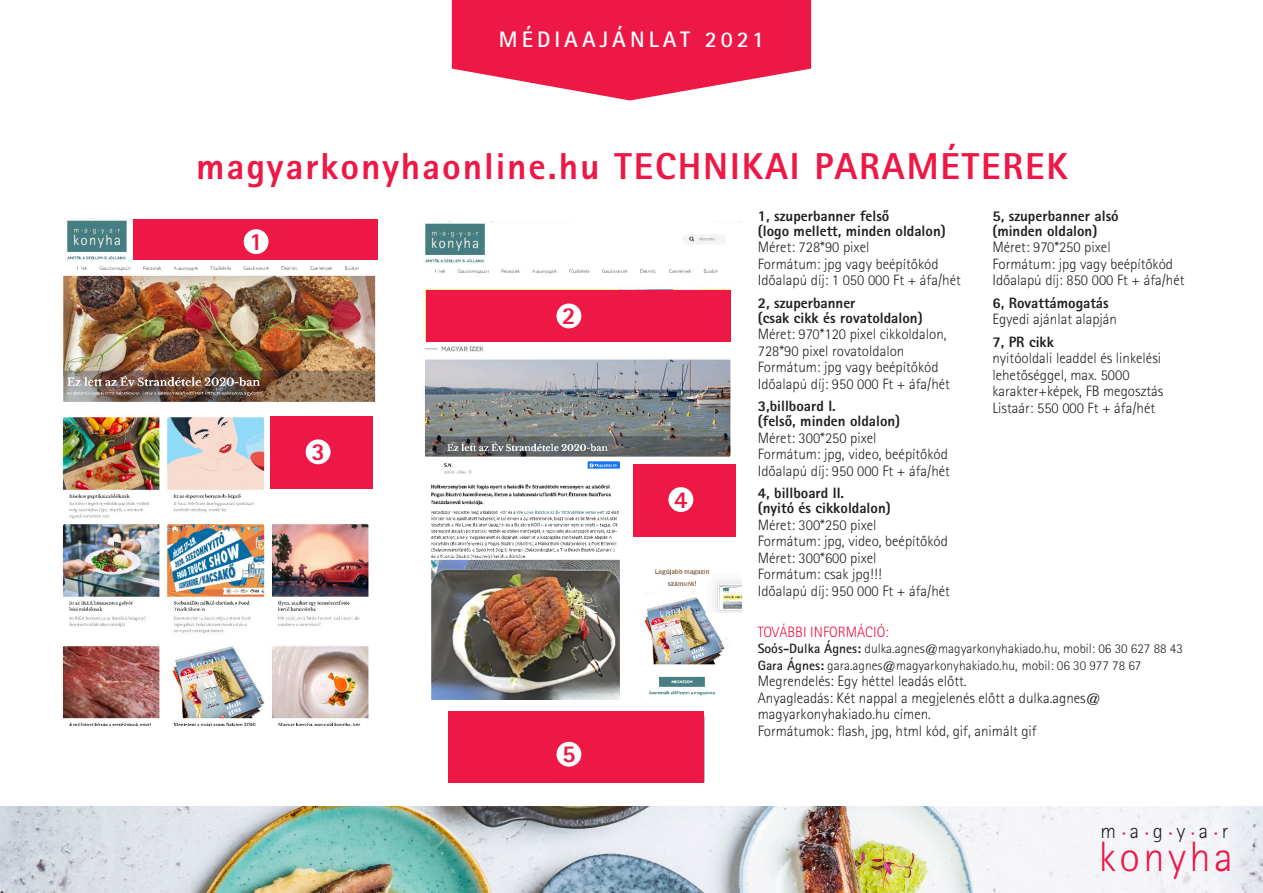
<style>
.page{position:relative;width:1263px;height:893px;background:#fff}
.page>*{position:absolute;margin:0;border:0;box-sizing:border-box;transform-origin:0 0}
.t1{font:42.45px "Rotis Sans M Light";letter-spacing:.08em;color:#ed1845}
.t2{font:37.5px "Rotis Sans MX Bold";letter-spacing:.05em;color:#ed1845}
.t3{font:24.3px "Rotis Sans MX Bold";color:#ed1845}
.t4{font:700 22.5px "Rotis Sans M Reg";letter-spacing:.18em;color:#fff}
.t5{font:21px "Rotis Sans M Light";color:#231f20}
.t6{font:15px/16.5px "Rotis Sans M Light";color:#231f20}
.t7{font:15px/15px "Rotis Sans MX Bold";color:#231f20}
.t8{font:15px "Rotis Sans M Light";color:#ed1845}
.t9{font:13.5px "Rotis Sans M Light";color:#231f20}
.t10{font:7.35px "Flower SBOPM Book";color:#ed1845}
.s1{font-family:"Rotis Sans M Reg";font-weight:700}
.s2{font-family:"Rotis Sans M Light";font-size:21px;color:#231f20}
</style>
<div class="page">
<svg style="left:452px;top:0;width:359px;height:100px;background:#ef3b61"></svg>
<img style="left:0;top:806px;width:1263px;height:87px">
<img style="left:63px;top:218px;width:320px;height:184px">
<img style="left:424px;top:221px;width:317px;height:185px">
<img style="left:425px;top:406px;width:316px;height:294px">
<img style="left:448px;top:711px;width:257px;height:72px">
<img style="left:62px;top:416px;width:203px;height:103px">
<img style="left:62px;top:524px;width:307px;height:202px">
<div style="left:133px;top:220px;width:245px;height:40px;background:#ed1845"></div>
<div style="left:426px;top:290px;width:305px;height:51px;background:#ed1845"></div>
<div style="left:449px;top:711px;width:255px;height:71px;background:#ed1845"></div>
<div style="left:244px;top:229px;width:25px;height:25px;background:#fff;border-radius:50%"></div>
<div style="left:556px;top:304px;width:25px;height:24px;background:#fff;border-radius:50%"></div>
<div style="left:556px;top:742px;width:25px;height:25px;background:#fff;border-radius:50%"></div>
<div style="left:270px;top:416px;width:103px;height:73px;background:#ed1845"></div>
<div style="left:633px;top:464px;width:103px;height:73px;background:#ed1845"></div>
<div style="left:306px;top:439px;width:25px;height:25px;background:#fff;border-radius:50%"></div>
<div style="left:668px;top:487px;width:25px;height:25px;background:#fff;border-radius:50%"></div>
<p class="t4" style="left:499px;top:25px;width:267px">MÉDIAAJÁNLAT 2021</p>
<p class="t2" style="left:196px;top:142px;width:873px">magyarkonyhaonline.hu TECHNIKAI PARAMÉTEREK</p>
<p class="t3" style="left:249px;top:226px;width:15px">1</p>
<p class="t3" style="left:311px;top:436px;width:15px">3</p>
<p class="t3" style="left:562px;top:300px;width:15px">2</p>
<p class="t3" style="left:562px;top:739px;width:15px">5</p>
<p class="t3" style="left:674px;top:484px;width:15px">4</p>
<p class="t7" style="left:758px;top:208px;width:190px">1, szuperbanner felső<br>(logo mellett, minden oldalon)</p>
<p class="t6" style="left:758px;top:239px;width:113px">Méret: 728*90 pixel</p>
<p class="t6" style="left:758px;top:255px;width:182px">Formátum: jpg vagy beépítőkód</p>
<p class="t6" style="left:758px;top:272px;width:204px">Időalapú díj: 1 050 000 Ft + áfa/hét</p>
<p class="t7" style="left:758px;top:295px;width:166px">2, szuperbanner<br>(csak cikk és rovatoldalon)</p>
<p class="t6" style="left:758px;top:326px;width:190px">Méret: 970*120 pixel cikkoldalon,<br>728*90 pixel rovatoldalon</p>
<p class="t6" style="left:758px;top:359px;width:182px">Formátum: jpg vagy beépítőkód</p>
<p class="t6" style="left:758px;top:375px;width:194px">Időalapú díj: 950 000 Ft + áfa/hét</p>
<p class="t7" style="left:758px;top:398px;width:144px">3,billboard I.<br>(felső, minden oldalon)</p>
<p class="t6" style="left:758px;top:429px;width:120px">Méret: 300*250 pixel</p>
<p class="t6" style="left:758px;top:446px;width:192px">Formátum: jpg, video, beépítőkód</p>
<p class="t6" style="left:758px;top:462px;width:194px">Időalapú díj: 950 000 Ft + áfa/hét</p>
<p class="t7" style="left:758px;top:485px;width:134px">4, billboard II.<br>(nyitó és cikkoldalon)</p>
<p class="t6" style="left:758px;top:516px;width:120px">Méret: 300*250 pixel</p>
<p class="t6" style="left:758px;top:533px;width:192px">Formátum: jpg, video, beépítőkód</p>
<p class="t6" style="left:758px;top:549px;width:120px">Méret: 300*600 pixel</p>
<p class="t6" style="left:758px;top:566px;width:125px">Formátum: csak jpg!!!</p>
<p class="t6" style="left:758px;top:582px;width:194px">Időalapú díj: 950 000 Ft + áfa/hét</p>
<p class="t7" style="left:992px;top:208px;width:128px">5, szuperbanner alsó (minden oldalon)</p>
<p class="t6" style="left:992px;top:239px;width:120px">Méret: 970*250 pixel</p>
<p class="t6" style="left:992px;top:255px;width:182px">Formátum: jpg vagy beépítőkód</p>
<p class="t6" style="left:992px;top:272px;width:194px">Időalapú díj: 850 000 Ft + áfa/hét</p>
<p class="t7" style="left:992px;top:295px;width:118px">6, Rovattámogatás</p>
<p class="t6" style="left:992px;top:311px;width:126px">Egyedi ajánlat alapján</p>
<p class="t7" style="left:992px;top:334px;width:63px">7, PR cikk</p>
<p class="t6" style="left:992px;top:350px;width:170px">nyitóoldali leaddel és linkelési lehetőséggel, max. 5000</p>
<p class="t6" style="left:992px;top:383px;width:173px">karakter+képek, FB megosztás</p>
<p class="t6" style="left:992px;top:399px;width:164px">Listaár: 550 000 Ft + áfa/hét</p>
<p class="t8" style="left:758px;top:623px;width:133px">TOVÁBBI INFORMÁCIÓ:</p>
<p class="t9" style="left:758px;top:641px;width:427px"><span class="s1">Soós-Dulka Ágnes:</span> dulka.agnes@magyarkonyhakiado.hu, mobil: 06 30 627 88 43</p>
<p class="t9" style="left:758px;top:658px;width:385px"><span class="s1">Gara Ágnes:</span> gara.agnes@magyarkonyhakiado.hu, mobil: 06 30 977 78 67</p>
<p class="t6" style="left:758px;top:673px;width:210px">Megrendelés: Egy héttel leadás előtt.</p>
<p class="t6" style="left:758px;top:690px;width:344px">Anyagleadás: Két nappal a megjelenés előtt a dulka.agnes@ magyarkonyhakiado.hu címen.</p>
<p class="t6" style="left:758px;top:723px;width:280px">Formátumok: flash, jpg, html kód, gif, animált gif</p>
<p class="t5" style="left:1101px;top:819px;width:17px">m</p>
<p class="t10" style="left:1122px;top:829px;width:18px">• <span class="s2">a</span></p>
<p class="t10" style="left:1145px;top:829px;width:19px">• <span class="s2">g</span></p>
<p class="t10" style="left:1169px;top:829px;width:18px">• <span class="s2">y</span></p>
<p class="t10" style="left:1191px;top:829px;width:18px">• <span class="s2">a</span></p>
<p class="t10" style="left:1214px;top:829px;width:16px">• <span class="s2">r</span></p>
<p class="t1" style="left:1099px;top:833px;width:136px">konyha</p>
</div>
